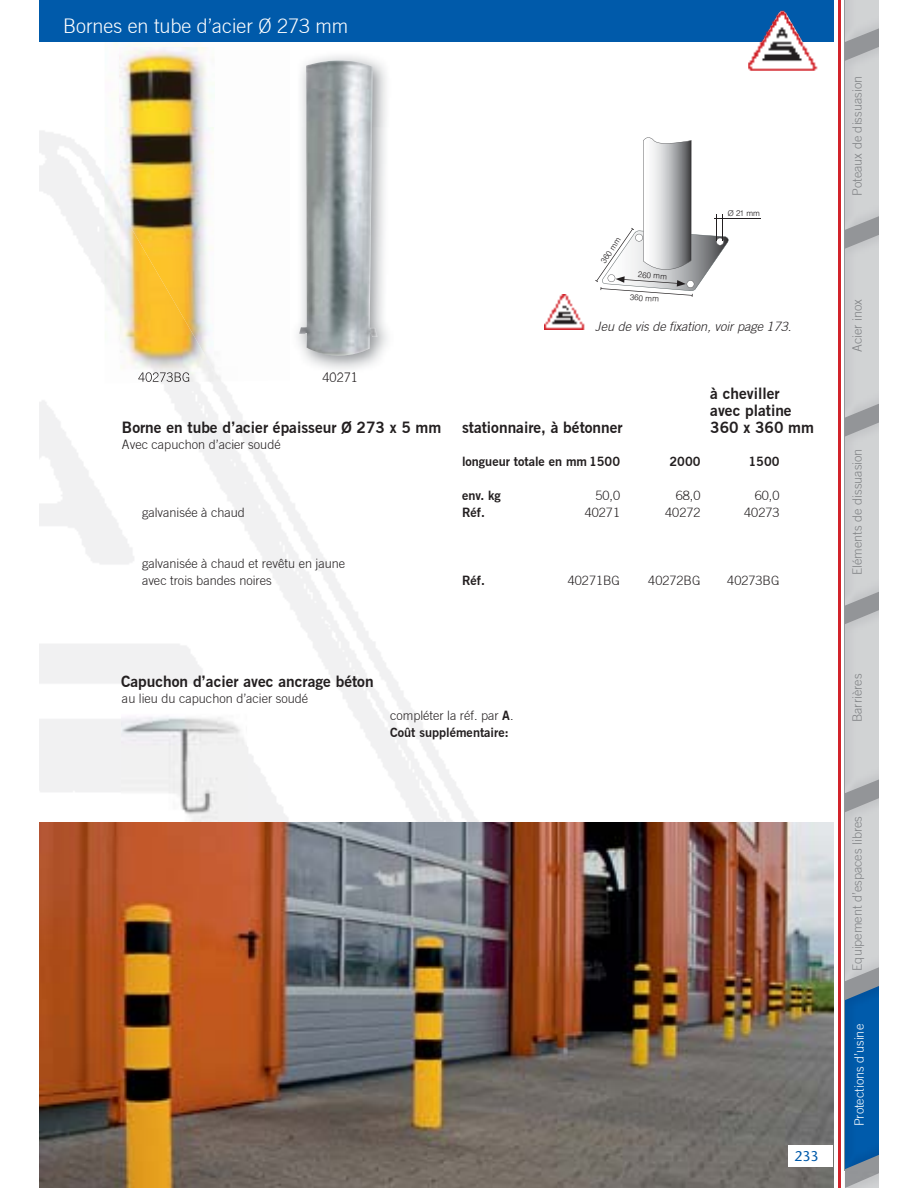
<style>
.page{position:relative;width:918px;height:1188px;background:#fff}
.page>*{position:absolute;margin:0;border:0;box-sizing:border-box;transform-origin:0 0}
.t1{font:300 19.8px "Commerce Light S Si";color:#fff}
.t2{font:600 15.45px/17px "Commerce S Si";color:#231f20}
.t3{font:14.1px "Stone Sans";color:#005aaa}
.t4{font:300 12.75px/17px "Commerce Light S Si";color:#231f20}
.t5{font:300 12.75px "Commerce Light S Si";color:#808285}
.t6{font:600 12.75px "Commerce S Si";color:#231f20}
.t7{font:italic 300 12.75px "Commerce Light S Si";color:#231f20}
.t8{font:300 12.75px "Commerce Light S Si";color:#fff}
.t9{font:300 8.1px "Helvetica BQ";color:#231f20}
.s1{font-family:"Commerce S Si";font-weight:600}
</style>
<div class="page">
<hr style="left:838px;top:0;width:2px;height:1188px;background:#d2232a">
<svg style="left:595px;top:137px;width:134px;height:160px"></svg>
<hr style="left:714px;top:218px;width:47px;height:1px;background:#231f20">
<img style="left:326px;top:372px;width:29px;height:1px">
<img style="left:299px;top:60px;width:79px;height:298px">
<img style="left:544px;top:294px;width:41px;height:36px">
<img style="left:121px;top:714px;width:126px;height:108px">
<svg style="left:122px;top:720px;width:20px;height:1px"></svg>
<svg style="left:122px;top:737px;width:20px;height:1px"></svg>
<img style="left:138px;top:372px;width:51px;height:10px">
<img style="left:120px;top:48px;width:94px;height:160px">
<img style="left:120px;top:208px;width:94px;height:163px">
<img style="left:39px;top:822px;width:794px;height:366px">
<div style="left:789px;top:1145px;width:44px;height:21px;background:#fff"></div>
<div style="left:39px;top:0;width:794px;height:42px;background:#005aaa"></div>
<img style="left:748px;top:11px;width:68px;height:60px">
<div style="left:845px;top:0;width:34px;height:1188px;background:#939598"></div>
<img style="left:845px;top:1173px;width:34px;height:15px">
<img style="left:845px;top:47px;width:34px;height:183px">
<img style="left:845px;top:0;width:34px;height:42px">
<img style="left:845px;top:235px;width:34px;height:183px">
<img style="left:845px;top:423px;width:34px;height:183px">
<img style="left:845px;top:610px;width:34px;height:183px">
<img style="left:845px;top:798px;width:34px;height:183px">
<img style="left:845px;top:986px;width:34px;height:183px">
<h1 class="t1" style="left:63px;top:18px;width:287px">Bornes en tube d’acier Ø 273 mm</h1>
<p class="t4" style="left:323px;top:370px;width:37px">40271</p>
<p class="t9" style="left:599px;top:260px;width:31px;rotate:-56deg">360 mm</p>
<p class="t9" style="left:638px;top:270px;width:31px;rotate:4deg">260 mm</p>
<p class="t9" style="left:630px;top:293px;width:31px;rotate:4deg">360 mm</p>
<p class="t9" style="left:728px;top:209px;width:34px">Ø 21 mm</p>
<p class="t7" style="left:595px;top:322px;width:198px">Jeu de vis de fixation, voir page 173.</p>
<p class="t2" style="left:710px;top:386px;width:105px">à cheviller<br>avec platine<br>360 x 360 mm</p>
<p class="t2" style="left:122px;top:420px;width:321px">Borne en tube d’acier épaisseur Ø 273 x 5 mm</p>
<p class="t2" style="left:462px;top:420px;width:162px">s tationnaire, à bétonner</p>
<p class="t4" style="left:122px;top:438px;width:160px">Avec capuchon d’acier soudé</p>
<p class="t6" style="left:462px;top:457px;width:160px">longueur totale en mm 1500</p>
<p class="t6" style="left:670px;top:457px;width:33px">2000</p>
<p class="t6" style="left:749px;top:457px;width:33px">1500</p>
<p class="t6" style="left:462px;top:491px;width:40px">env. kg</p>
<p class="t4" style="left:595px;top:488px;width:26px">50,0</p>
<p class="t4" style="left:676px;top:488px;width:26px">68,0</p>
<p class="t4" style="left:755px;top:488px;width:26px">60,0</p>
<p class="t4" style="left:142px;top:505px;width:105px">galvanisée à chaud</p>
<p class="t6" style="left:462px;top:508px;width:24px">Réf.</p>
<p class="t4" style="left:585px;top:505px;width:37px">40271</p>
<p class="t4" style="left:665px;top:505px;width:37px">40272</p>
<p class="t4" style="left:744px;top:505px;width:37px">40273</p>
<p class="t4" style="left:142px;top:556px;width:205px">galvanisée à chaud et revêtu en jaune avec trois bandes noires</p>
<p class="t6" style="left:462px;top:576px;width:24px">Réf.</p>
<p class="t4" style="left:568px;top:573px;width:54px">40271BG</p>
<p class="t4" style="left:648px;top:573px;width:54px">40272BG</p>
<p class="t4" style="left:727px;top:573px;width:54px">40273BG</p>
<p class="t5" style="left:852px;top:196px;width:121px;rotate:-90deg">Poteaux de dissuasion</p>
<p class="t5" style="left:852px;top:352px;width:54px;rotate:-90deg">Acier inox</p>
<p class="t5" style="left:852px;top:575px;width:128px;rotate:-90deg">Eléments de dissuasion</p>
<p class="t2" style="left:121px;top:674px;width:254px">Capuchon d’acier avec ancrage béton</p>
<p class="t4" style="left:122px;top:692px;width:188px">au lieu du capuchon d’acier soudé</p>
<p class="t4" style="left:390px;top:708px;width:125px">compléter la réf. par <span class="s1">A</span>.</p>
<p class="t6" style="left:390px;top:728px;width:120px">Coût supplémentaire:</p>
<p class="t5" style="left:852px;top:722px;width:50px;rotate:-90deg">Barrières</p>
<p class="t3" style="left:794px;top:1151px;width:26px">233</p>
<p class="t5" style="left:852px;top:971px;width:156px;rotate:-90deg">Equipement d’espaces libres</p>
<p class="t8" style="left:854px;top:1126px;width:104px;rotate:-90deg">Protections d’usine</p>
</div>
